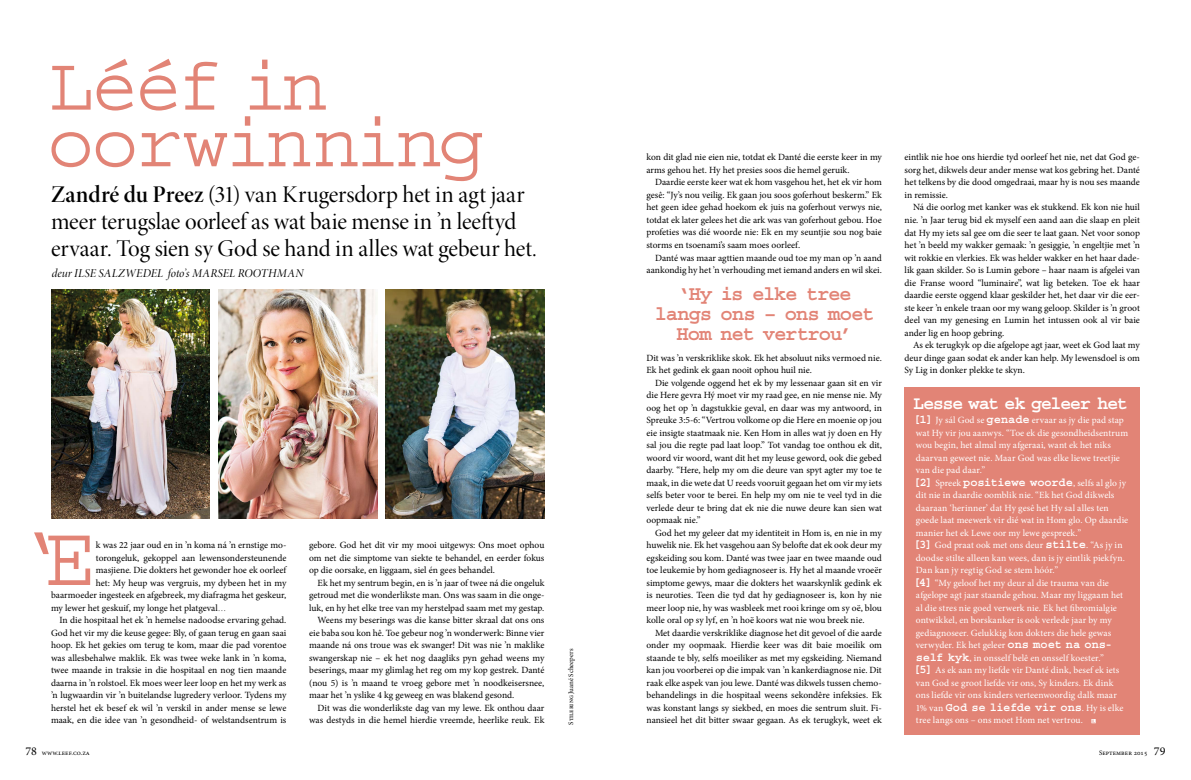
<style>
.page{position:relative;width:1191px;height:780px;background:#fff}
.page>*{position:absolute;margin:0;border:0;box-sizing:border-box;transform-origin:0 0}
.t1{font:76.4px/56.6px "Courier Std";letter-spacing:-.04em;color:#e28476}
.t2{font:24px/27px "Minion Pro Disp";color:#000}
.t3{font:700 20.5px/20px "Courier Std";letter-spacing:-.055em;color:#e28476;text-align:center}
.t4{font:700 18.5px "Courier Std";letter-spacing:-.07em;color:#fff}
.t5{font:12px "Minion Pro It Disp";letter-spacing:.015em;color:#000}
.t6{font:700 12px "Courier Std";letter-spacing:-.025em;color:#fff}
.t7{font:9.5px/12.5px "Minion Pro";color:#000;text-align:justify}
.t8{font:9.5px/12.5px "Minion Pro";letter-spacing:.01em;color:#fff}
.t9{font:7px "Minion Pro";letter-spacing:.005em;color:#000}
.s1{font-family:"Minion Pro Semibold Disp"}
.s2{font-family:"Minion Pro Cn Disp"}
.s3{font-size:12px}
.s4{font-family:"Courier Std";font-weight:700;font-size:12px}
.s5{font-family:"Minion Pro";font-weight:400;font-size:9.5px}
</style>
<div class="page">
<img style="left:51px;top:289px;width:159px;height:229px">
<img style="left:218px;top:289px;width:159px;height:229px">
<img style="left:385px;top:289px;width:159px;height:229px">
<div style="left:904px;top:387px;width:236px;height:347px;background:#e28476"></div>
<svg style="left:1091px;top:719px;width:4px;height:4px"></svg>
<svg style="left:34px;top:532px;width:56px;height:53px"></svg>
<h1 class="t1" style="left:48px;top:58px;width:439px">Lééf in oorwinning</h1>
<h2 class="t2" style="left:51px;top:181px;width:487px"><span class="s1">Zandré du Preez</span> (31) van Krugersdorp het in agt jaar meer terugslae oorleef as wat baie mense in ’n leeftyd ervaar. Tog sien sy God se hand in alles wat gebeur het.</h2>
<p class="t5" style="left:52px;top:265px;width:253px">deur ILSE SALZWEDEL foto’s MARSEL ROOTHMAN</p>
<p class="t7" style="left:96px;top:539px;width:192px">k was 22 jaar oud en in ’n koma ná ’n ernstige mo-</p>
<p class="t7" style="left:96px;top:551px;width:192px">torongeluk, gekoppel aan lewensondersteunende</p>
<p class="t7" style="left:96px;top:564px;width:193px">masjiene. Die dokters het gewonder hoe ek oorleef</p>
<p class="t7" style="left:96px;top:576px;width:192px">het: My heup was vergruis, my dybeen het in my</p>
<p class="t7" style="left:51px;top:589px;width:237px">baarmoeder ingesteek en afgebreek, my diafragma het geskeur,</p>
<p class="t7" style="left:51px;top:601px;width:177px">my lewer het geskuif, my longe het platgeval<span class="s2">…</span></p>
<p class="t7" style="left:60px;top:614px;width:228px">In die hospitaal het ek ’n hemelse nadoodse ervaring gehad.</p>
<p class="t7" style="left:51px;top:626px;width:237px">God het vir my die keuse gegee: Bly, of gaan terug en gaan saai</p>
<p class="t7" style="left:51px;top:639px;width:237px">hoop. Ek het gekies om terug te kom, maar die pad vorentoe</p>
<p class="t7" style="left:51px;top:651px;width:237px">was allesbehalwe maklik. Ek was twee weke lank in ’n koma,</p>
<p class="t7" style="left:51px;top:664px;width:237px">twee maande in traksie in die hospitaal en nog tien maande</p>
<p class="t7" style="left:51px;top:676px;width:237px">daarna in ’n rolstoel. Ek moes weer leer loop en het my werk as</p>
<p class="t7" style="left:51px;top:689px;width:237px">’n lugwaardin vir ’n buitelandse lugredery verloor. Tydens my</p>
<p class="t7" style="left:51px;top:701px;width:237px">herstel het ek besef ek wil ’n verskil in ander mense se lewe</p>
<p class="t7" style="left:51px;top:714px;width:237px">maak, en die idee van ’n gesondheid- of welstandsentrum is</p>
<p class="t9" style="left:26px;top:748px;width:66px"><span class="s3">78</span> www.leef.co.za</p>
<p class="t7" style="left:309px;top:539px;width:237px">gebore. God het dit vir my mooi uitgewys: Ons moet ophou om net die simptome van siekte te behandel, en eerder fokus op die oorsake, en liggaam, siel én gees behandel.</p>
<p class="t7" style="left:317px;top:576px;width:228px">Ek het my sentrum begin, en is ’n jaar of twee ná die ongeluk</p>
<p class="t7" style="left:309px;top:589px;width:237px">getroud met die wonderlikste man. Ons was saam in die onge-</p>
<p class="t7" style="left:309px;top:601px;width:237px">luk, en hy het elke tree van my herstelpad saam met my gestap.</p>
<p class="t7" style="left:317px;top:614px;width:228px">Weens my beserings was die kanse bitter skraal dat ons ons</p>
<p class="t7" style="left:309px;top:626px;width:237px">eie baba sou kon hê. Toe gebeur nog ’n wonderwerk: Binne vier</p>
<p class="t7" style="left:309px;top:639px;width:237px">maande ná ons troue was ek swanger! Dit was nie ’n maklike</p>
<p class="t7" style="left:309px;top:651px;width:237px">swangerskap nie – ek het nog daagliks pyn gehad weens my</p>
<p class="t7" style="left:309px;top:664px;width:237px">beserings, maar my glimlag het reg om my kop gestrek. Danté</p>
<p class="t7" style="left:309px;top:676px;width:237px">(nou 5) is ’n maand te vroeg gebore met ’n noodkeisersnee,</p>
<p class="t7" style="left:309px;top:689px;width:207px">maar het ’n yslike 4 kg geweeg en was blakend gesond.</p>
<p class="t7" style="left:317px;top:701px;width:228px">Dit was die wonderlikste dag van my lewe. Ek onthou daar</p>
<p class="t7" style="left:309px;top:714px;width:237px">was destyds in die hemel hierdie vreemde, heerlike reuk. Ek</p>
<p class="t9" style="left:566px;top:724px;width:77px;rotate:-90deg">Stilering Juané Scheepers</p>
<p class="t7" style="left:646px;top:151px;width:237px">kon dit glad nie eien nie, totdat ek Danté die eerste keer in my arms gehou het. Hy het presies soos die hemel geruik.</p>
<p class="t7" style="left:646px;top:176px;width:237px;text-indent:9px">Daardie eerste keer wat ek hom vasgehou het, het ek vir hom gesê: “Jy’s nou veilig. Ek gaan jou soos goferhout beskerm.” Ek het geen idee gehad hoekom ek juis na goferhout verwys nie, totdat ek later gelees het die ark was van goferhout gebou. Hoe profeties was dié woorde nie: Ek en my seuntjie sou nog baie storms en tsoenami’s saam moes oorleef.</p>
<p class="t7" style="left:646px;top:251px;width:237px;text-align:right">Danté was maar agttien maande oud toe my man op ’n aand aankondig hy het ’n verhouding met iemand anders en wil skei.</p>
<h3 class="t3" style="left:655px;top:284px;width:221px">‘Hy is elke tree langs ons – ons moet<br>Hom net vertrou’</h3>
<p class="t7" style="left:646px;top:351px;width:237px">Dit was ’n verskriklike skok. Ek het absoluut niks vermoed nie.<br>Ek het gedink ek gaan nooit ophou huil nie.</p>
<p class="t7" style="left:646px;top:376px;width:237px;text-indent:9px">Die volgende oggend het ek by my lessenaar gaan sit en vir die Here gevra Hý moet vir my raad gee, en nie mense nie. My oog het op ’n dagstukkie geval, en daar was my antwoord, in Spreuke 3:5-6: “Vertrou volkome op die Here en moenie op jou eie insigte staatmaak nie. Ken Hom in alles wat jy doen en Hy sal jou die regte pad laat loop.” Tot vandag toe onthou ek dit, woord vir woord, want dit het my leuse geword, ook die gebed daarby. “Here, help my om die deure van spyt agter my toe te maak, in die wete dat U reeds vooruit gegaan het om vir my iets selfs beter voor te berei. En help my om nie te veel tyd in die verlede deur te bring dat ek nie die nuwe deure kan sien wat oopmaak nie.”</p>
<p class="t7" style="left:646px;top:526px;width:237px;text-indent:9px">God het my geleer dat my identiteit in Hom is, en nie in my huwelik nie. Ek het vasgehou aan Sy belofte dat ek ook deur my egskeiding sou kom. Danté was twee jaar en twee maande oud toe leukemie by hom gediagnoseer is. Hy het al maande vroeër simptome gewys, maar die dokters het waarskynlik gedink ek is neuroties. Teen die tyd dat hy gediagnoseer is, kon hy nie meer loop nie, hy was wasbleek met rooi kringe om sy oë, blou kolle oral op sy lyf, en ’n hoë koors wat nie wou breek nie.</p>
<p class="t7" style="left:646px;top:626px;width:237px;text-indent:9px">Met daardie verskriklike diagnose het dit gevoel of die aarde onder my oopmaak. Hierdie keer was dit baie moeilik om staande te bly, selfs moeiliker as met my egskeiding. Niemand kan jou voorberei op die impak van ’n kankerdiagnose nie. Dit raak elke aspek van jou lewe. Danté was dikwels tussen chemo&shy;behandelings in die hospitaal weens sekondêre infeksies. Ek was konstant langs sy siekbed, en moes die sentrum sluit. Fi-</p>
<p class="t7" style="left:646px;top:714px;width:237px">nansieel het dit bitter swaar gegaan. As ek terugkyk, weet ek</p>
<p class="t7" style="left:904px;top:151px;width:237px">eintlik nie hoe ons hierdie tyd oorleef het nie, net dat God ge&shy;sorg het, dikwels deur ander mense wat kos gebring het. Danté het telkens by die dood omgedraai, maar hy is nou ses maande in remissie.</p>
<p class="t7" style="left:904px;top:201px;width:237px;text-indent:9px">Ná die oorlog met kanker was ek stukkend. Ek kon nie huil nie. ’n Jaar terug bid ek myself een aand aan die slaap en pleit dat Hy my iets sal gee om die seer te laat gaan. Net voor sonop het ’n beeld my wakker gemaak: ’n gesiggie, ’n engeltjie met ’n wit rokkie en vlerkies. Ek was helder wakker en het haar dade&shy;lik gaan skilder. So is Lumin gebore – haar naam is afgelei van die Franse woord “luminaire”, wat lig beteken. Toe ek haar daardie eerste oggend klaar geskilder het, het daar vir die eer&shy;ste keer ’n enkele traan oor my wang geloop. Skilder is ’n groot deel van my genesing en Lumin het intussen ook al vir baie ander lig en hoop gebring.</p>
<p class="t7" style="left:904px;top:339px;width:237px;text-indent:9px">As ek terugkyk op die afgelope agt jaar, weet ek God laat my deur dinge gaan sodat ek ander kan help. My lewensdoel is om Sy Lig in donker plekke te skyn.</p>
<h3 class="t4" style="left:913px;top:393px;width:216px">Lesse wat ek geleer het</h3>
<p class="t8" style="left:913px;top:414px;width:217px"><span class="s4">[1]</span> Jy sál God se <span class="s4">genade</span> ervaar as jy die pad stap wat Hy vir jou aanwys. “Toe ek die gesondheidsentrum wou begin, het almal my afgeraai, want ek het niks daarvan geweet nie. Maar God was elke liewe treetjie van die pad daar.”<br><span class="s4">[2]</span> Spreek <span class="s4">positiewe woorde</span>, selfs al glo jy dit nie in daardie oomblik nie. “Ek het God dikwels daaraan ‘herinner’ dat Hy gesê het Hy sal alles ten goede laat meewerk vir dié wat in Hom glo. Op daardie manier het ek Lewe oor my lewe gespreek.”<br><span class="s4">[3]</span> God praat ook met ons deur <span class="s4">stilte</span>. “As jy in doodse stilte alleen kan wees, dan is jy eintlik piekfyn.<br>Dan kan jy regtig God se stem hóór.”<br><span class="s4">[4]</span> “My geloof het my deur al die trauma van die afgelope agt jaar staande gehou. Maar my liggaam het al die stres nie goed verwerk nie. Ek het fibromialgie ontwikkel, en borskanker is ook verlede jaar by my gediagnoseer. Gelukkig kon dokters die hele gewas verwyder. Ek het geleer <span class="s4">ons moet na ons&shy;self kyk</span>, in onsself belê en onsself koester.”<br><span class="s4">[5]</span> As ek aan my liefde vir Danté dink, besef ek iets van God se groot liefde vir ons, Sy kinders. Ek dink<br>ons liefde vir ons kinders verteenwoordig dalk maar</p>
<p class="t6" style="left:916px;top:700px;width:209px"><span class="s5">1% van</span> God se liefde vir ons<span class="s5">. Hy is elke</span></p>
<p class="t8" style="left:916px;top:714px;width:168px">tree langs ons – ons moet Hom net vertrou.</p>
<p class="t9" style="left:1099px;top:748px;width:68px">September 2015 <span class="s3">79</span></p>
</div>
